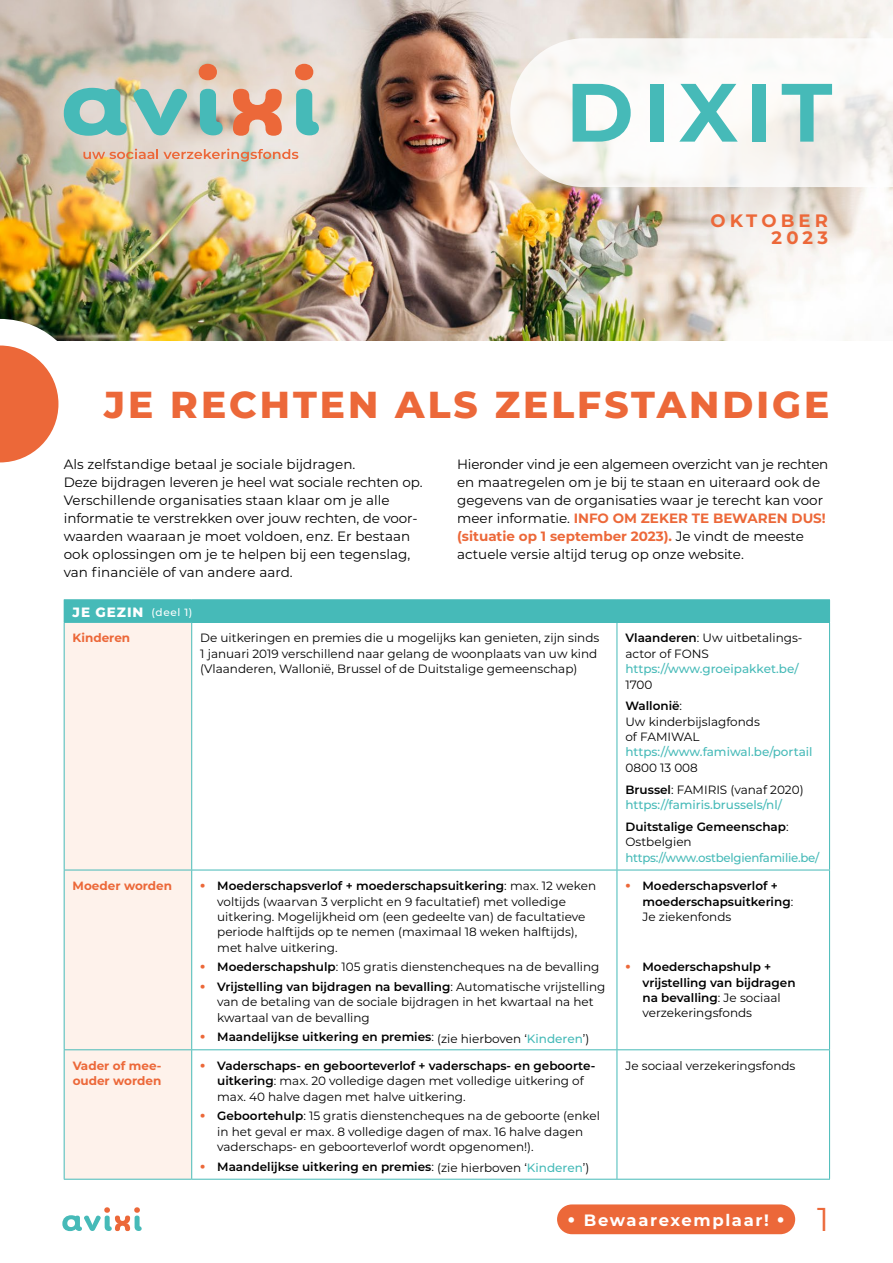
<style>
.page{position:relative;width:893px;height:1263px;background:#fff}
.page>*{position:absolute;margin:0;border:0;box-sizing:border-box;transform-origin:0 0}
.t1{font:700 82.5px "Montserrat";letter-spacing:.11em;color:#46bab8}
.t2{font:800 37.5px "Montserrat";letter-spacing:.08em;color:#ec6839}
.t3{font:33px "Montserrat";color:#ec6839}
.t4{font:700 18px/16.8px "Montserrat";letter-spacing:.23em;color:#ec6839;text-align:right}
.t5{font:700 16.35px "Montserrat";letter-spacing:.1em;color:#fff}
.t6{font:13.5px/18px "Montserrat";color:#000}
.t7{font:800 13.5px "Montserrat";letter-spacing:.07em;color:#fff}
.t8{font:12px/15.3px "Montserrat";color:#000}
.t9{font:600 12px/15.3px "Montserrat";color:#000}
.t10{font:500 12px/21.8px "Montserrat";color:#46bab8}
.t11{font:700 12px/15.3px "Montserrat";color:#ec6839}
.t12{font:500 12px "Montserrat";letter-spacing:-.02em;color:#46bab8}
.s1{font-weight:700;color:#ec6839}
.s2{font-weight:500;font-size:10.5px}
.s3{font-weight:600}
.s4{font-weight:400}
.s5{font-weight:600;color:#000}
.s6{font-weight:400;color:#000}
.s7{font-weight:900;font-size:15px;color:#ec6839}
.s8{font-weight:500;color:#46bab8}
.s9{font-size:21.9px}
</style>
<div class="page">
<img style="left:0;top:0;width:650px;height:340px">
<img style="left:0;top:0;width:381px;height:254px">
<svg style="left:650px;top:0;width:243px;height:340px"></svg>
<svg style="left:62px;top:1207px;width:80px;height:24px"></svg>
<svg style="left:510px;top:38px;width:383px;height:149px;fill:#fbf9f6"></svg>
<div style="left:26px;top:27px;width:329px;height:171px;background:#fff;opacity:.35"></div>
<svg style="left:133px;top:89px;width:54px;height:46px;background:#91c6bf"></svg>
<svg style="left:200px;top:89px;width:23px;height:46px"></svg>
<svg style="left:64px;top:88px;width:63px;height:48px;background:#79c1ba"></svg>
<svg style="left:296px;top:89px;width:23px;height:46px"></svg>
<div style="left:199px;top:64px;width:18px;height:16px;background:#ec6839;border-radius:50%"></div>
<svg style="left:233px;top:89px;width:49px;height:47px;background:#ea8d6b"></svg>
<div style="left:295px;top:64px;width:18px;height:16px;background:#ec6839;border-radius:50%"></div>
<svg style="left:83px;top:149px;width:215px;height:13px;background:#e3baa3"></svg>
<div style="left:693px;top:194px;width:153px;height:69px;background:#fff;opacity:.5"></div>
<div style="left:64px;top:600px;width:766px;height:22px;background:#46bab8"></div>
<div style="left:65px;top:623px;width:126px;height:556px;background:#fef2eb"></div>
<hr style="left:64px;top:599px;width:128px;height:1px;background:#46bab8">
<hr style="left:192px;top:599px;width:425px;height:1px;background:#46bab8">
<hr style="left:617px;top:599px;width:213px;height:1px;background:#46bab8">
<hr style="left:64px;top:622px;width:128px;height:1px;background:#46bab8">
<hr style="left:64px;top:623px;width:1px;height:247px;background:#46bab8">
<hr style="left:192px;top:622px;width:425px;height:1px;background:#46bab8">
<hr style="left:191px;top:623px;width:1px;height:247px;background:#46bab8">
<hr style="left:617px;top:622px;width:213px;height:1px;background:#46bab8">
<hr style="left:617px;top:623px;width:1px;height:247px;background:#46bab8">
<hr style="left:829px;top:623px;width:1px;height:247px;background:#46bab8">
<hr style="left:64px;top:870px;width:128px;height:1px;background:#46bab8">
<hr style="left:64px;top:870px;width:1px;height:179px;background:#46bab8">
<hr style="left:192px;top:870px;width:425px;height:1px;background:#46bab8">
<hr style="left:191px;top:870px;width:1px;height:179px;background:#46bab8">
<hr style="left:617px;top:870px;width:213px;height:1px;background:#46bab8">
<hr style="left:617px;top:870px;width:1px;height:179px;background:#46bab8">
<hr style="left:829px;top:870px;width:1px;height:179px;background:#46bab8">
<hr style="left:64px;top:1179px;width:128px;height:1px;background:#46bab8">
<hr style="left:192px;top:1179px;width:425px;height:1px;background:#46bab8">
<hr style="left:617px;top:1179px;width:213px;height:1px;background:#46bab8">
<hr style="left:64px;top:1049px;width:128px;height:1px;background:#46bab8">
<hr style="left:64px;top:1050px;width:1px;height:129px;background:#46bab8">
<hr style="left:192px;top:1049px;width:425px;height:1px;background:#46bab8">
<hr style="left:191px;top:1050px;width:1px;height:129px;background:#46bab8">
<hr style="left:617px;top:1049px;width:213px;height:1px;background:#46bab8">
<hr style="left:617px;top:1050px;width:1px;height:129px;background:#46bab8">
<hr style="left:829px;top:1050px;width:1px;height:129px;background:#46bab8">
<div style="left:557px;top:1204px;width:238px;height:30px;background:#ec6839;border-radius:15px"></div>
<svg style="left:0;top:319px;width:85px;height:144px"></svg>
<h1 class="t1" style="left:566px;top:53px;width:268px">DIXIT</h1>
<h3 class="t4" style="left:710px;top:211px;width:119px">OKTOBER<br>2023</h3>
<h2 class="t2" style="left:104px;top:378px;width:726px">JE RECHTEN ALS ZELFSTANDIGE</h2>
<p class="t6" style="left:64px;top:455px;width:360px">Als zelfstandige betaal je sociale bijdragen.<br>Deze bijdragen leveren je heel wat sociale rechten op.<br>Verschillende organisaties staan klaar om je alle informatie te verstrekken over jouw rechten, de voor&shy;waarden waaraan je moet voldoen, enz. Er bestaan ook oplossingen om je te helpen bij een tegenslag, van financiële of van andere aard.</p>
<p class="t6" style="left:457px;top:454px;width:373px">Hieronder vind je een algemeen overzicht van je rechten en maatregelen om je bij te staan en uiteraard ook de gegevens van de organisaties waar je terecht kan voor meer informatie. <span class="s1">INFO OM ZEKER TE BEWAREN DUS! (situatie op 1 september 2023).</span> Je vindt de meeste actuele versie altijd terug op onze website.</p>
<p class="t7" style="left:73px;top:602px;width:121px">JE GEZIN <span class="s2">(deel 1)</span></p>
<p class="t11" style="left:73px;top:630px;width:59px">Kinderen</p>
<p class="t8" style="left:200px;top:630px;width:401px">De uitkeringen en premies die u mogelijks kan genieten, zijn sinds<br>1 januari 2019 verschillend naar gelang de woonplaats van uw kind (Vlaanderen, Wallonië, Brussel of de Duitstalige gemeenschap)</p>
<p class="t8" style="left:625px;top:630px;width:179px"><span class="s3">Vlaanderen</span>: Uw uitbetalings&shy;actor of FONS</p>
<p class="t10" style="left:625px;top:658px;width:175px">https://www.groeipakket.be/</p>
<p class="t9" style="left:625px;top:673px;width:58px;line-height:21.8px"><span class="s4">1700<br></span>Wallonië<span class="s4">:</span></p>
<p class="t8" style="left:625px;top:713px;width:136px">Uw kinderbijslagfonds of FAMIWAL</p>
<p class="t10" style="left:625px;top:741px;width:189px">https://www.famiwal.be/portail</p>
<p class="t8" style="left:625px;top:756px;width:180px;line-height:21.8px">0800 13 008<br><span class="s3">Brussel</span>: FAMIRIS (vanaf 2020)</p>
<p class="t10" style="left:625px;top:793px;width:165px">https://famiris.brussels/nl/<br><span class="s5">Duitstalige Gemeenschap</span><span class="s6">:</span></p>
<p class="t8" style="left:625px;top:834px;width:68px">Ostbelgien</p>
<p class="t12" style="left:625px;top:849px;width:195px">https://www.ostbelgienfamilie.be/</p>
<p class="t11" style="left:73px;top:878px;width:101px">Moeder worden</p>
<p class="t8" style="left:217px;top:878px;width:380px;text-indent:-17px"><span class="s7">·</span> <span class="s3">Moederschapsverlof + moederschapsuitkering</span>: max. 12 weken voltijds (waarvan 3 verplicht en 9 facultatief) met volledige uitkering. Mogelijkheid om (een gedeelte van) de facultatieve periode halftijds op te nemen (maximaal 18 weken halftijds), met halve uitkering.</p>
<p class="t8" style="left:200px;top:957px;width:407px;line-height:19.6px"><span class="s7">·</span> <span class="s3">Moederschapshulp</span>: 105 gratis dienstencheques na de bevalling <span class="s7">·</span> <span class="s3">Vrijstelling van bijdragen na bevalling</span>: Automatische vrijstelling</p>
<p class="t8" style="left:217px;top:994px;width:378px">van de betaling van de sociale bijdragen in het kwartaal na het kwartaal van de bevalling</p>
<p class="t9" style="left:200px;top:1029px;width:391px"><span class="s7">·</span> Maandelijkse uitkering en premies<span class="s4">: (zie hierboven ‘</span><span class="s8">Kinderen</span><span class="s4">’)</span></p>
<p class="t8" style="left:437px;top:1030px;width:154px">(zie hierboven ‘<span class="s8">Kinderen</span>’)</p>
<p class="t11" style="left:73px;top:1057px;width:90px">Vader of mee&shy;ouder worden</p>
<p class="t8" style="left:217px;top:1057px;width:380px;text-indent:-17px"><span class="s7">·</span> <span class="s3">Vaderschaps- en geboorteverlof + vaderschaps- en geboorte&shy;uitkering</span>: max. 20 volledige dagen met volledige uitkering of max. 40 halve dagen met halve uitkering.</p>
<p class="t8" style="left:217px;top:1108px;width:384px;text-indent:-17px"><span class="s7">·</span> <span class="s3">Geboortehulp</span>: 15 gratis dienstencheques na de geboorte (enkel in het geval er max. 8 volledige dagen of max. 16 halve dagen vaderschaps- en geboorteverlof wordt opgenomen!).</p>
<p class="t9" style="left:200px;top:1158px;width:391px"><span class="s7">·</span> Maandelijkse uitkering en premies<span class="s4">: (zie hierboven ‘</span><span class="s8">Kinderen</span><span class="s4">’)</span></p>
<p class="t8" style="left:437px;top:1160px;width:154px">(zie hierboven ‘<span class="s8">Kinderen</span>’)</p>
<p class="t9" style="left:642px;top:878px;width:152px;text-indent:-17px"><span class="s7">·</span> Moederschapsverlof + moederschapsuitkering<span class="s4">:<br>Je ziekenfonds</span></p>
<p class="t9" style="left:642px;top:959px;width:155px;text-indent:-17px"><span class="s7">·</span> Moederschapshulp + vrijstelling van bijdragen na bevalling<span class="s4">: Je sociaal verzekeringsfonds</span></p>
<p class="t8" style="left:625px;top:1057px;width:172px">Je sociaal verzekeringsfonds</p>
<h3 class="t5" style="left:568px;top:1208px;width:219px"><span class="s9">•</span> Bewaarexemplaar! <span class="s9">•</span></h3>
<h3 class="t3" style="left:817px;top:1197px;width:13px">1</h3>
</div>
